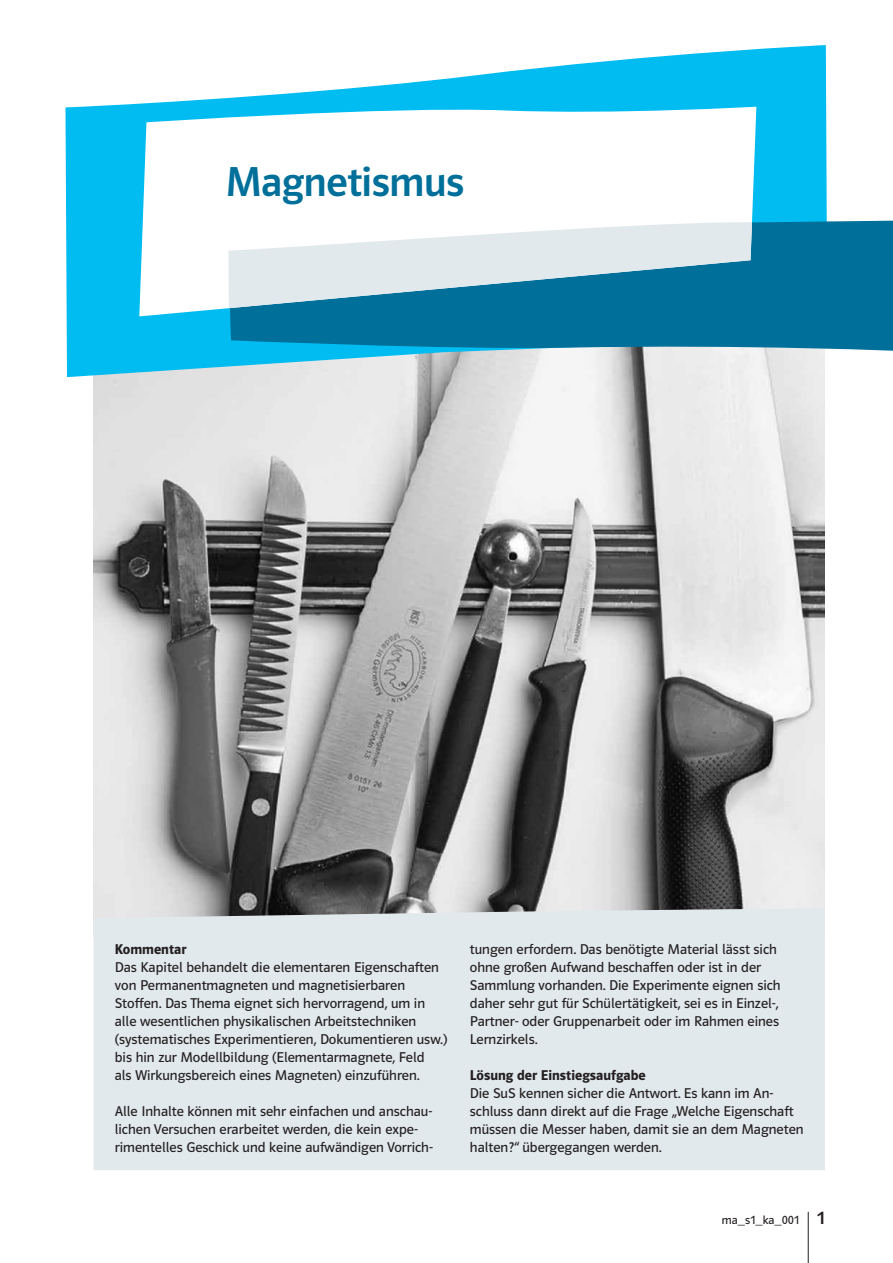
<style>
.page{position:relative;width:893px;height:1263px;background:#fff}
.page>*{position:absolute;margin:0;border:0;box-sizing:border-box;transform-origin:0 0}
.t1{font:42px "Polo Ch 11 K Krftg";letter-spacing:-.01em;color:#006f9a}
.t2{font:14.25px/18px "Polo Ch 11 K Buch";color:#231f20}
.t3{font:14.25px "Polo Ch 11 K Hfett";color:#231f20}
.t4{font:12px "Polo Ch 11 K Buch";color:#231f20}
.s1{font-family:"Polo Ch 11 K Krftg";font-size:18px}
</style>
<div class="page">
<hr style="left:808px;top:1212px;width:1px;height:51px;background:#231f20">
<img style="left:94px;top:377px;width:731px;height:531px">
<div style="left:94px;top:908px;width:731px;height:262px;background:#e2e9ed"></div>
<svg style="left:65px;top:45px;width:762px;height:332px;fill:#00bcf1"></svg>
<svg style="left:228px;top:220px;width:665px;height:131px;fill:#006f9a"></svg>
<svg style="left:139px;top:106px;width:617px;height:210px"></svg>
<svg style="left:228px;top:220px;width:528px;height:96px;fill:#e2e9ed"></svg>
<h1 class="t1" style="left:225px;top:160px;width:241px">Magnetismus</h1>
<p class="t3" style="left:115px;top:941px;width:73px">Kommentar</p>
<p class="t2" style="left:115px;top:958px;width:334px">Das Kapitel behandelt die elementaren Eigenschaften von Permanentmagneten und magnetisierbaren Stoffen. Das Thema eignet sich hervorragend, um in alle wesentlichen physikalischen Arbeitstechniken (systematisches Experimentieren, Dokumentieren usw.) bis hin zur Modellbildung (Elementarmagnete, Feld<br>als Wirkungsbereich eines Magneten) einzuführen.</p>
<p class="t2" style="left:115px;top:1102px;width:320px">Alle Inhalte können mit sehr einfachen und anschau&shy;lichen Versuchen erarbeitet werden, die kein expe&shy;rimentelles Geschick und keine aufwändigen Vorrich-</p>
<p class="t2" style="left:470px;top:940px;width:312px">tungen erfordern. Das benötigte Material lässt sich ohne großen Aufwand beschaffen oder ist in der Sammlung vorhanden. Die Experimente eignen sich daher sehr gut für Schülertätigkeit, sei es in Einzel-, Partner- oder Gruppenarbeit oder im Rahmen eines Lernzirkels.</p>
<p class="t3" style="left:470px;top:1067px;width:177px">Lösung der Einstiegsaufgabe</p>
<p class="t2" style="left:470px;top:1084px;width:335px">Die SuS kennen sicher die Antwort. Es kann im An&shy;schluss dann direkt auf die Frage „Welche Eigenschaft müssen die Messer haben, damit sie an dem Magneten halten?“ übergegangen werden.</p>
<p class="t4" style="left:722px;top:1214px;width:104px">ma_s1_ka_001 <span class="s1">1</span></p>
</div>
